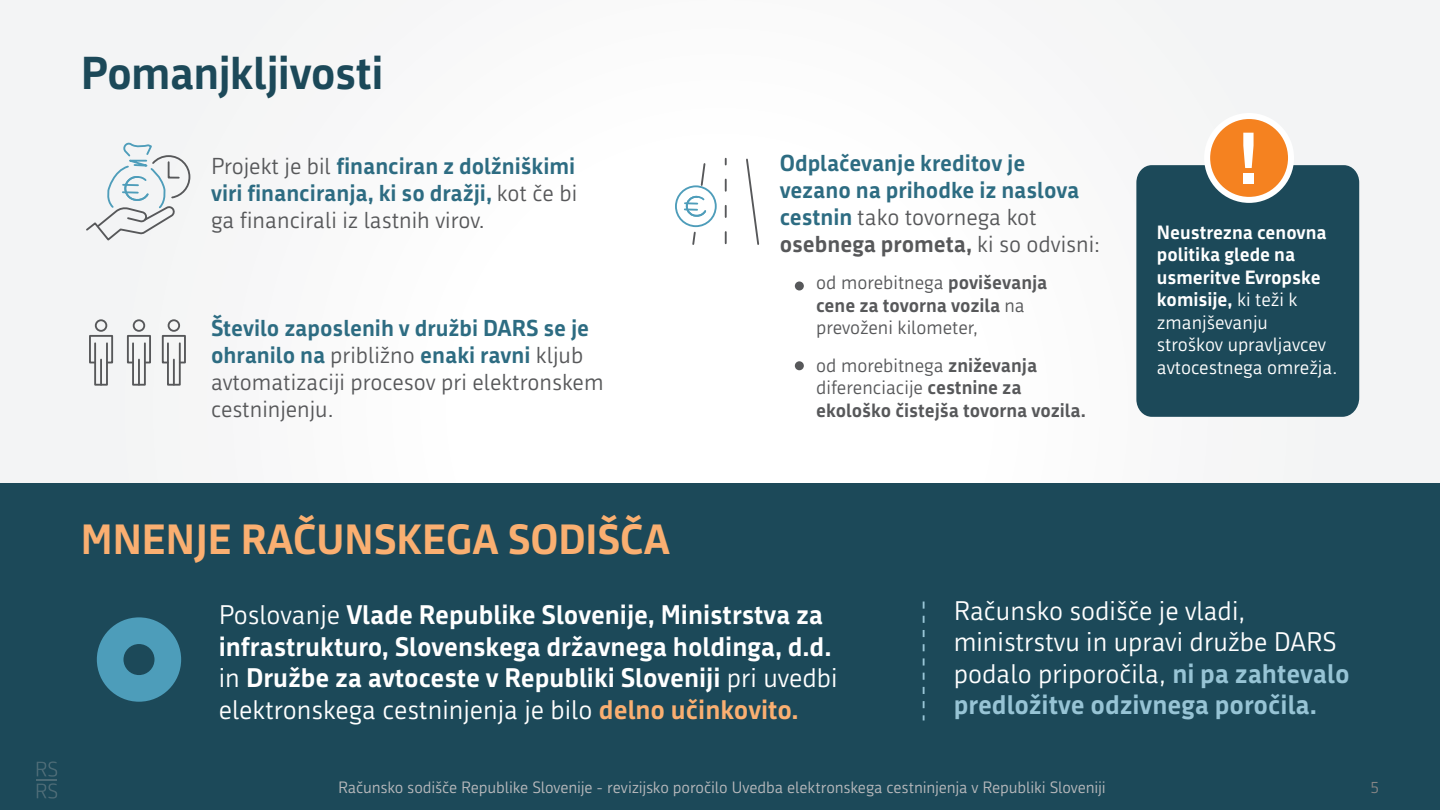
<style>
.page{position:relative;width:1440px;height:810px;background:#fafafa}
.page>*{position:absolute;margin:0;border:0;box-sizing:border-box;transform-origin:0 0}
.t1{font:700 45px "Republika";letter-spacing:-.015em;color:#1c4959}
.t2{font:700 41.25px "Republika";color:#faaf71}
.t3{font:700 26.25px/31.5px "Republika";color:#fff}
.t4{font:26.25px/31.5px "Republika";color:#fff}
.t5{font:700 22.5px/27px "Republika";color:#2d6c82;text-align:justify}
.t6{font:22.5px/27px "Republika";color:#57585a}
.t7{font:18.75px/22.5px "Republika";color:#fff}
.t8{font:700 18.75px/22.5px "Republika";color:#57585a}
.t9{font:18.75px/22.5px "Republika";color:#57585a}
.t10{font:15.98px "Republika";letter-spacing:-.01em;color:#b8b9bc}
.t11{font:15.98px "Republika";color:#878686}
.s1{font-weight:400;color:#57585a}
.s2{font-weight:700;color:#2d6c82}
.s3{color:#57585a}
.s4{font-weight:700}
.s5{font-weight:400}
.s6{color:#faaf71}
.s7{font-weight:700;color:#97c4d5}
</style>
<div class="page">
<div style="left:0;top:484px;width:1440px;height:326px;background:#1c4959"></div>
<svg style="left:37px;top:761px;width:20px;height:16px"></svg>
<hr style="left:37px;top:779px;width:20px;height:2px;background:#bbb9b9">
<svg style="left:37px;top:783px;width:20px;height:16px"></svg>
<svg style="left:86px;top:142px;width:105px;height:99px"></svg>
<svg style="left:692px;top:231px;width:4px;height:14px"></svg>
<svg style="left:700px;top:163px;width:6px;height:23px"></svg>
<svg style="left:746px;top:158px;width:13px;height:87px"></svg>
<svg style="left:725px;top:159px;width:2px;height:84px"></svg>
<div style="left:675px;top:185px;width:42px;height:42px;border:2px solid #4e9dba;border-radius:50%"></div>
<svg style="left:684px;top:195px;width:22px;height:21px"></svg>
<div style="left:795px;top:281px;width:9px;height:9px;background:#57585a;border-radius:50%"></div>
<div style="left:795px;top:361px;width:9px;height:9px;background:#57585a;border-radius:50%"></div>
<div style="left:168px;top:319px;width:12px;height:13px;border:2px solid #57585a;border-radius:50%"></div>
<div style="left:167px;top:342px;width:14px;height:44px;border:2px solid #57585a"></div>
<svg style="left:161px;top:334px;width:25px;height:30px"></svg>
<hr style="left:173px;top:360px;width:2px;height:25px;background:#57585a">
<div style="left:95px;top:319px;width:12px;height:13px;border:2px solid #57585a;border-radius:50%"></div>
<div style="left:94px;top:342px;width:14px;height:44px;border:2px solid #57585a"></div>
<svg style="left:89px;top:334px;width:25px;height:30px"></svg>
<hr style="left:100px;top:360px;width:2px;height:25px;background:#57585a">
<div style="left:133px;top:319px;width:12px;height:13px;border:2px solid #57585a;border-radius:50%"></div>
<div style="left:132px;top:342px;width:14px;height:44px;border:2px solid #57585a"></div>
<svg style="left:126px;top:334px;width:25px;height:30px"></svg>
<hr style="left:138px;top:360px;width:2px;height:25px;background:#57585a">
<div style="left:1136px;top:165px;width:223px;height:252px;background:#1c4959"></div>
<svg style="left:1204px;top:113px;width:90px;height:90px;fill:#f58220"></svg>
<svg style="left:1243px;top:133px;width:11px;height:35px"></svg>
<div style="left:1243px;top:174px;width:11px;height:10px;background:#fff"></div>
<div style="left:97px;top:617px;width:84px;height:85px;background:#4d9dba;border-radius:50%"></div>
<div style="left:123px;top:644px;width:32px;height:31px;background:#1c4959;border-radius:50%"></div>
<svg style="left:923px;top:602px;width:2px;height:118px"></svg>
<h1 class="t1" style="left:81px;top:47px;width:304px">Pomanjkljivosti</h1>
<p class="t5" style="left:211px;top:152px;width:368px"><span class="s1">Projekt je bil</span> financiran z dolžniškimi viri financiranja, ki so dražji, <span class="s1">kot če bi ga financirali iz lastnih virov.</span></p>
<p class="t6" style="left:211px;top:315px;width:394px"><span class="s2">Število zaposlenih v družbi DARS se je ohranilo na</span> približno <span class="s2">enaki ravni</span> kljub avtomatizaciji procesov pri elektronskem cestninjenju.</p>
<p class="t5" style="left:780px;top:150px;width:322px;text-align:left">Odplačevanje kreditov je vezano na prihodke iz naslova cestnin <span class="s1">tako tovornega kot </span><span class="s3">osebnega prometa,</span> <span class="s1">ki so odvisni:</span></p>
<p class="t9" style="left:816px;top:272px;width:233px">od morebitnega <span class="s4">poviševanja cene za tovorna vozila</span> na prevoženi kilometer,</p>
<p class="t8" style="left:816px;top:354px;width:271px"><span class="s5">od morebitnega</span> zniževanja <span class="s5">diferenciacije</span> cestnine za ekološko čistejša tovorna vozila.</p>
<p class="t7" style="left:1157px;top:221px;width:182px"><span class="s4">Neustrezna cenovna politika glede na usmeritve Evropske komisije,</span> ki teži k zmanjševanju stroškov upravljavcev avtocestnega omrežja.</p>
<h2 class="t2" style="left:81px;top:515px;width:591px">MNENJE RAČUNSKEGA SODIŠČA</h2>
<p class="t3" style="left:219px;top:600px;width:620px"><span class="s5">Poslovanje</span> Vlade Republike Slovenije, Ministrstva za infrastrukturo, Slovenskega državnega holdinga, d.d. <span class="s5">in</span> Družbe za avtoceste v Republiki Sloveniji <span class="s5">pri uvedbi elektronskega cestninjenja je bilo</span> <span class="s6">delno učinkovito.</span></p>
<p class="t4" style="left:954px;top:595px;width:397px">Računsko sodišče je vladi, ministrstvu in upravi družbe DARS podalo priporočila, <span class="s7">ni pa zahtevalo predložitve odzivnega poročila.</span></p>
<p class="t10" style="left:338px;top:778px;width:769px">Računsko sodišče Republike Slovenije - revizijsko poročilo Uvedba elektronskega cestninjenja v Republiki Sloveniji</p>
<p class="t11" style="left:1371px;top:778px;width:9px">5</p>
</div>
